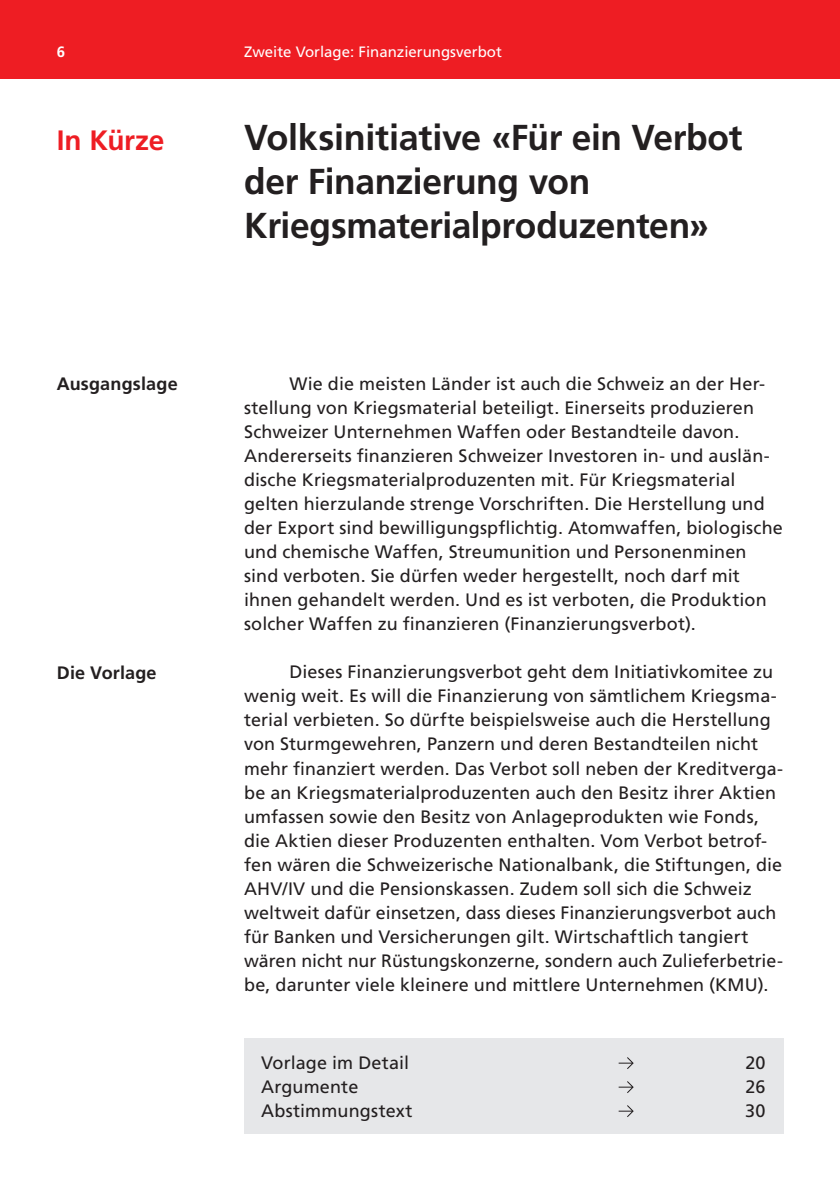
<style>
.page{position:relative;width:840px;height:1191px;background:#fff}
.page>*{position:absolute;margin:0;border:0;box-sizing:border-box;transform-origin:0 0}
.t1{font:700 36px/44px "Frutiger LT Pro";letter-spacing:-.01em;color:#231f20}
.t2{font:700 28px "Frutiger LT Pro";letter-spacing:-.005em;color:#ee1d23}
.t3{font:18px/24px "Frutiger LT Pro";letter-spacing:.005em;color:#231f20}
.t4{font:700 18px "Frutiger LT Pro";letter-spacing:.01em;color:#231f20}
.t5{font:15px "Frutiger LT Pro";color:#fff}
.t6{font:700 15px "Frutiger LT Pro";color:#fff}
</style>
<div class="page">
<div style="left:0;top:0;width:839px;height:78px;background:#ee1d23"></div>
<div style="left:244px;top:1038px;width:538px;height:96px;background:#e6e7e9"></div>
<svg style="left:618px;top:1057px;width:15px;height:12px"></svg>
<svg style="left:618px;top:1081px;width:15px;height:12px"></svg>
<svg style="left:618px;top:1105px;width:15px;height:12px"></svg>
<p class="t6" style="left:57px;top:43px;width:10px">6</p>
<p class="t5" style="left:244px;top:43px;width:259px">Zweite Vorlage: Finanzierungsverbot</p>
<h2 class="t2" style="left:57px;top:124px;width:109px">In Kürze</h2>
<h3 class="t4" style="left:57px;top:374px;width:122px">Ausgangslage</h3>
<h3 class="t4" style="left:57px;top:662px;width:101px">Die Vorlage</h3>
<h1 class="t1" style="left:244px;top:116px;width:499px">Volksinitiative «Für ein Verbot der Finanzierung von<br>Kriegs materialproduzenten»</h1>
<p class="t3" style="left:244px;top:372px;width:540px;text-indent:45px">Wie die meisten Länder ist auch die Schweiz an der Her&shy;stellung von Kriegsmaterial beteiligt. Einerseits produzieren Schweizer Unternehmen Waffen oder Bestandteile davon.<br>Andererseits finanzieren Schweizer Investoren in- und auslän&shy;dische Kriegsmaterialproduzenten mit. Für Kriegsmaterial gelten hierzulande strenge Vorschriften. Die Herstellung und der Export sind bewilligungspflichtig. Atomwaffen, biologische und chemische Waffen, Streumunition und Personenminen sind verboten. Sie dürfen weder hergestellt, noch darf mit ihnen gehandelt werden. Und es ist verboten, die Produktion solcher Waffen zu finanzieren (Finanzierungsverbot).</p>
<p class="t3" style="left:244px;top:660px;width:540px;text-indent:45px">Dieses Finanzierungsverbot geht dem Initiativkomitee zu wenig weit. Es will die Finanzierung von sämtlichem Kriegsma&shy;terial verbieten. So dürfte beispielsweise auch die Herstellung von Sturmgewehren, Panzern und deren Bestandteilen nicht mehr finanziert werden. Das Verbot soll neben der Kreditverga&shy;be an Kriegsmaterialproduzenten auch den Besitz ihrer Aktien umfassen sowie den Besitz von Anlageprodukten wie Fonds, die Aktien dieser Produzenten enthalten. Vom Verbot betrof&shy;fen wären die Schweizerische Nationalbank, die Stiftungen, die AHV/IV und die Pensionskassen. Zudem soll sich die Schweiz weltweit dafür einsetzen, dass dieses Finanzierungsverbot auch für Banken und Versicherungen gilt. Wirtschaftlich tangiert wären nicht nur Rüstungskonzerne, sondern auch Zulieferbetrie&shy;be, darunter viele kleinere und mittlere Unternehmen (KMU).</p>
<p class="t3" style="left:261px;top:1051px;width:149px">Vorlage im Detail</p>
<p class="t3" style="left:745px;top:1051px;width:22px">20</p>
<p class="t3" style="left:261px;top:1075px;width:99px">Argumente</p>
<p class="t3" style="left:745px;top:1075px;width:21px">26</p>
<p class="t3" style="left:261px;top:1099px;width:153px">Abstimmungstext</p>
<p class="t3" style="left:744px;top:1099px;width:22px">30</p>
</div>
